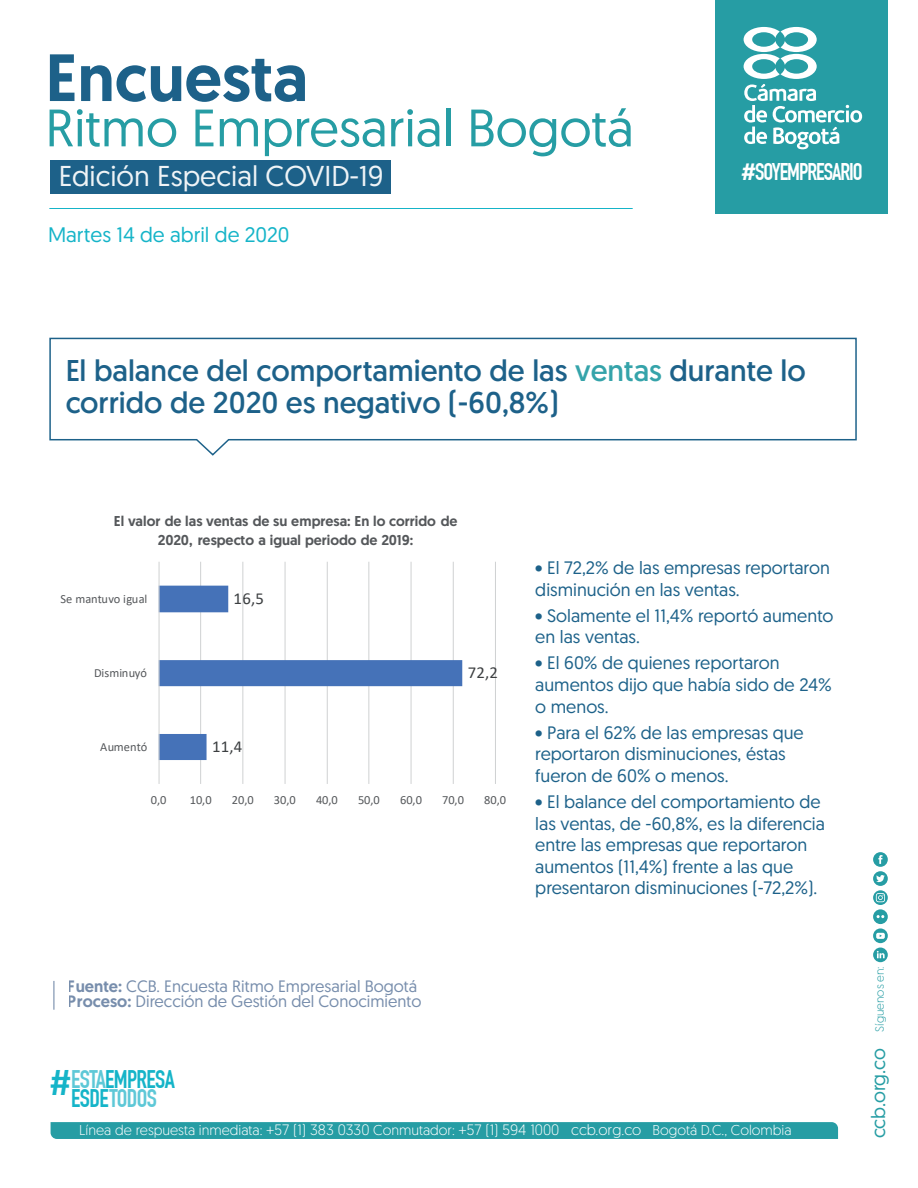
<style>
.page{position:relative;width:918px;height:1188px;background:#fff}
.page>*{position:absolute;margin:0;border:0;box-sizing:border-box;transform-origin:0 0}
.t1{font:500 66.75px "Geomanist";color:#0c5681}
.t2{font:52.5px "Geomanist";color:#269da4}
.t3{font:30px/31.5px "Geomanist";color:#0c5681}
.t4{font:28.65px "Geomanist";color:#fff}
.t5{font:700 24.9px/19.5px "DIN Condensed";letter-spacing:-.025em;color:#15b4c8;text-align:center}
.t6{font:700 23.7px "DIN Condensed";letter-spacing:-.045em;color:#fff}
.t7{font:21px "Geomanist";color:#15b4c8}
.t8{font:19.5px "Geomanist";letter-spacing:-.015em;color:#269da4}
.t9{font:18px/21.6px "Geomanist";color:#0c5681}
.t10{font:16.8px "Calibri";color:#3c3f41}
.t11{font:16.5px/15px "Geomanist";color:#6d85a6}
.t12{font:300 14.25px "Geomanist";color:#fff}
.t13{font:500 14.25px/18.6px "Geomanist";letter-spacing:-.005em;color:#55585b;text-align:center}
.t14{font:12.45px "Calibri";letter-spacing:-.005em;color:#55585b}
.t15{font:300 11.85px "Geomanist";color:#269da4}
.s1{font-family:"Geomanist";font-weight:500}
.s2{color:#269da4}
.s3{font-weight:500}
.s4{font-family:"DIN Pro";font-weight:500;font-size:34.95px}
.s5{color:#5ec8d7}
.s6{font-size:15px}
</style>
<div class="page">
<div style="left:50px;top:160px;width:341px;height:34px;background:#1d6189"></div>
<div style="left:51px;top:1122px;width:787px;height:17px;background:#269da4"></div>
<svg style="left:873px;top:852px;width:15px;height:110px"></svg>
<div style="left:715px;top:0;width:173px;height:213px;background:#269da4"></div>
<svg style="left:744px;top:27px;width:118px;height:122px"></svg>
<hr style="left:49px;top:208px;width:584px;height:1px;background:#15b4c8">
<svg style="left:49px;top:338px;width:808px;height:118px"></svg>
<hr style="left:495px;top:562px;width:1px;height:222px;background:#cfd1d2">
<hr style="left:453px;top:562px;width:1px;height:222px;background:#cfd1d2">
<hr style="left:411px;top:562px;width:1px;height:222px;background:#cfd1d2">
<hr style="left:369px;top:562px;width:1px;height:222px;background:#cfd1d2">
<hr style="left:327px;top:562px;width:1px;height:222px;background:#cfd1d2">
<hr style="left:285px;top:562px;width:1px;height:222px;background:#cfd1d2">
<hr style="left:243px;top:562px;width:1px;height:222px;background:#cfd1d2">
<hr style="left:200px;top:562px;width:1px;height:222px;background:#cfd1d2">
<svg style="left:160px;top:586px;width:302px;height:174px"></svg>
<hr style="left:159px;top:562px;width:1px;height:222px;background:#cfd1d2">
<svg style="left:53px;top:981px;width:1px;height:29px"></svg>
<h1 class="t1" style="left:45px;top:33px;width:264px">Encuesta</h1>
<h2 class="t2" style="left:45px;top:94px;width:590px">Ritmo Empresarial Bogotá</h2>
<h3 class="t4" style="left:58px;top:158px;width:327px">Edición Especial COVID-19</h3>
<p class="t7" style="left:48px;top:221px;width:243px">Martes 14 de abril de 2020</p>
<h3 class="t6" style="left:741px;top:157px;width:123px"><span class="s1">#</span>SOYEMPRESARIO</h3>
<h3 class="t3" style="left:65px;top:354px;width:742px">El balance del comportamiento de las <span class="s2">ventas</span> durante lo corrido de 2020 es negativo (-60,8%)</h3>
<p class="t13" style="left:114px;top:512px;width:345px">El valor de las ventas de su empresa: En lo corrido de<br>2020, respecto a igual periodo de 2019:</p>
<p class="t14" style="left:61px;top:590px;width:88px">Se mantuvo igual</p>
<p class="t10" style="left:234px;top:587px;width:32px">16,5</p>
<p class="t14" style="left:94px;top:664px;width:55px">Disminuyó</p>
<p class="t10" style="left:468px;top:661px;width:32px">72,2</p>
<p class="t14" style="left:100px;top:738px;width:48px">Aumentó</p>
<p class="t10" style="left:212px;top:735px;width:32px">11,4</p>
<p class="t14" style="left:151px;top:791px;width:17px">0,0</p>
<p class="t14" style="left:190px;top:791px;width:23px">10,0</p>
<p class="t14" style="left:232px;top:791px;width:23px">20,0</p>
<p class="t14" style="left:274px;top:791px;width:23px">30,0</p>
<p class="t14" style="left:316px;top:791px;width:23px">40,0</p>
<p class="t14" style="left:358px;top:791px;width:23px">50,0</p>
<p class="t14" style="left:400px;top:791px;width:23px">60,0</p>
<p class="t14" style="left:442px;top:791px;width:23px">70,0</p>
<p class="t14" style="left:484px;top:791px;width:23px">80,0</p>
<p class="t9" style="left:535px;top:556px;width:296px">• El 72,2% de las empresas reportaron disminución en las ventas.</p>
<p class="t9" style="left:535px;top:604px;width:300px">• Solamente el 11,4% reportó aumento en las ventas.</p>
<p class="t9" style="left:535px;top:652px;width:298px">• El 60% de quienes reportaron aumentos dijo que había sido de 24% o menos.</p>
<p class="t9" style="left:535px;top:721px;width:270px">• Para el 62% de las empresas que reportaron disminuciones, éstas fueron de 60% o menos.</p>
<p class="t9" style="left:535px;top:790px;width:291px">• El balance del comportamiento de las ventas, de -60,8%, es la diferencia entre las empresas que reportaron aumentos (11,4%) frente a las que presentaron disminuciones (-72,2%).</p>
<p class="t11" style="left:68px;top:978px;width:355px"><span class="s3">Fuente:</span> CCB. Encuesta Ritmo Empresarial Bogotá<br><span class="s3">Proceso:</span> Dirección de Gestión del Conocimiento</p>
<h3 class="t5" style="left:48px;top:1069px;width:128px"><span class="s4">#</span><span class="s5">ESTA</span>EMPRESA<br>ESDE<span class="s5">TODOS</span></h3>
<p class="t12" style="left:79px;top:1121px;width:714px">Línea de respuesta inmediata: <span class="s6">+57 (1) 383 0330</span> Conmutador: <span class="s6">+57 (1) 594 1000 ccb.org.co</span> Bogotá D.C., Colombia</p>
<p class="t15" style="left:872px;top:1032px;width:66px;rotate:-90deg">Síguenos en:</p>
<p class="t8" style="left:866px;top:1138px;width:92px;rotate:-90deg">ccb.org.co</p>
</div>
